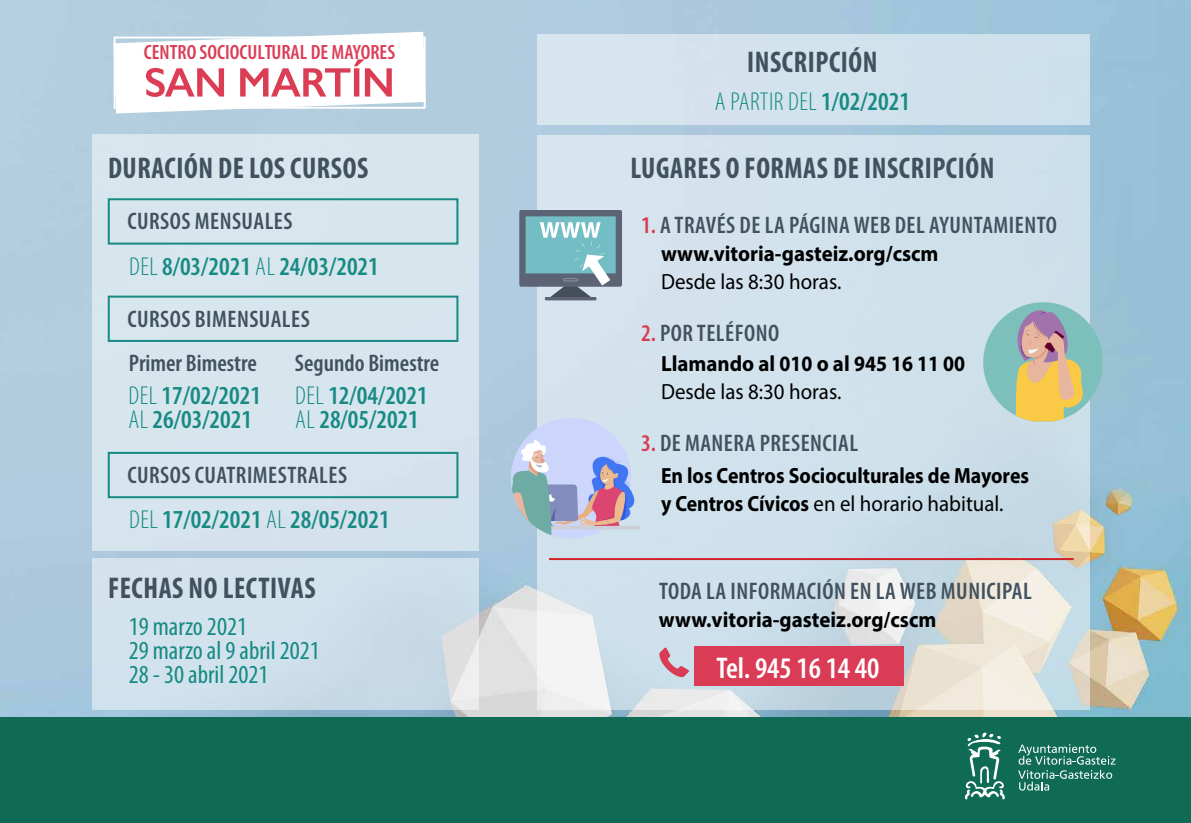
<style>
.page{position:relative;width:1191px;height:823px;background:#fff}
.page>*{position:absolute;margin:0;border:0;box-sizing:border-box;transform-origin:0 0}
.t1{font:700 condensed 30px "Myriad Pro";letter-spacing:.02em;color:#41515e;scale:.95 1}
.t2{font:600 condensed 30px "Myriad Pro";color:#fff}
.t3{font:600 condensed 26px/24px "Myriad Pro";color:#178a84}
.t4{font:condensed 26px/24px "Myriad Pro";color:#178a84}
.t5{font:300 condensed 26px "Myriad Pro";letter-spacing:.02em;color:#178a84}
.t6{font:600 condensed 24px "Myriad Pro";letter-spacing:.02em;color:#41515e}
.t7{font:600 condensed 24px "Myriad Pro";color:#41515e}
.t8{font:700 22px "Myriad Pro";color:#000;scale:.95 1}
.t9{font:700 22px/28px "Myriad Pro";color:#000;scale:.9 1}
.t10{font:22px "Myriad Pro";color:#000;scale:.95 1}
.t11{font:600 condensed 20.8px "Myriad Pro";color:#db3d55}
.s1{font-weight:300}
.s2{font-weight:600}
.s3{color:#d93c54}
.s4{font-weight:400}
</style>
<div class="page">
<img style="left:0;top:0;width:1191px;height:717px">
<div style="left:0;top:717px;width:1191px;height:105px;background:#0f6b54"></div>
<svg style="left:964px;top:732px;width:41px;height:67px"></svg>
<svg style="left:1018px;top:744px;width:97px;height:46px"></svg>
<svg style="left:93px;top:557px;width:385px;height:152px;background:#cfdfea"></svg>
<div style="left:93px;top:134px;width:385px;height:416px;background:#d7e5ed"></div>
<div style="left:108px;top:295px;width:350px;height:47px;border:2px solid #178a84"></div>
<div style="left:108px;top:451px;width:350px;height:47px;border:2px solid #178a84"></div>
<div style="left:108px;top:198px;width:350px;height:46px;border:2px solid #178a84"></div>
<svg style="left:537px;top:134px;width:552px;height:575px;background:#d2e0e8"></svg>
<div style="left:537px;top:34px;width:552px;height:91px;background:#d3e2ed"></div>
<hr style="left:545px;top:297px;width:51px;height:3px;background:#5c6375">
<div style="left:519px;top:210px;width:103px;height:76px;background:#5c6375;border-radius:2px"></div>
<div style="left:525px;top:216px;width:91px;height:57px;background:#73bdc4"></div>
<svg style="left:540px;top:222px;width:70px;height:75px"></svg>
<svg style="left:983px;top:302px;width:119px;height:119px;background:#b2bda6"></svg>
<svg style="left:509px;top:417px;width:131px;height:123px;background:#b7bfda"></svg>
<div style="left:693px;top:646px;width:210px;height:39px;background:#d93c54"></div>
<svg style="left:659px;top:647px;width:30px;height:29px"></svg>
<hr style="left:549px;top:557px;width:524px;height:2px;background:#d22229">
<svg style="left:113px;top:32px;width:313px;height:81px"></svg>
<p class="t11" style="left:144px;top:41px;width:253px">CENTRO SOCIOCULTURAL DE MAYORES</p>
<p class="t1" style="left:108px;top:149px;width:275px">DURACIÓN DE LOS CURSOS</p>
<p class="t6" style="left:127px;top:208px;width:167px">CURSOS MENSUALES</p>
<p class="t3" style="left:129px;top:255px;width:251px"><span class="s1">DEL</span> 8/03/2021 <span class="s1">AL</span> 24/03/2021</p>
<p class="t6" style="left:127px;top:305px;width:184px">CURSOS BIMENSUALES</p>
<p class="t7" style="left:129px;top:350px;width:130px">Primer Bimestre</p>
<p class="t3" style="left:128px;top:384px;width:134px"><span class="s1">DEL</span> 17/02/2021<br><span class="s1">AL</span> 26/03/2021</p>
<p class="t7" style="left:295px;top:350px;width:146px">Segundo Bimestre</p>
<p class="t3" style="left:295px;top:384px;width:134px"><span class="s1">DEL</span> 12/04/2021<br><span class="s1">AL</span> 28/05/2021</p>
<p class="t6" style="left:127px;top:461px;width:221px">CURSOS CUATRIMESTRALES</p>
<p class="t3" style="left:129px;top:507px;width:262px"><span class="s1">DEL</span> 17/02/2021 <span class="s1">AL</span> 28/05/2021</p>
<p class="t1" style="left:108px;top:569px;width:220px">FECHAS NO LECTIVAS</p>
<p class="t4" style="left:129px;top:614px;width:192px">19 marzo 2021<br>29 marzo al 9 abril 2021<br>28 - 30 abril 2021</p>
<p class="t1" style="left:747px;top:43px;width:139px">INSCRIPCIÓN</p>
<p class="t5" style="left:715px;top:88px;width:197px">A PARTIR DEL <span class="s2">1/02/2021</span></p>
<p class="t1" style="left:630px;top:149px;width:385px">LUGARES O FORMAS DE INSCRIPCIÓN</p>
<p class="t6" style="left:641px;top:211px;width:417px"><span class="s3">1.</span> A TRAVÉS DE LA PÁGINA WEB DEL AYUNTAMIENTO</p>
<p class="t8" style="left:661px;top:239px;width:294px">www.vitoria-gasteiz.org/cscm</p>
<p class="t10" style="left:661px;top:268px;width:191px">Desde las 8:30 horas.</p>
<p class="t6" style="left:641px;top:319px;width:140px"><span class="s3">2.</span> POR TELÉFONO</p>
<p class="t8" style="left:661px;top:349px;width:322px">Llamando al 010 o al 945 16 11 00</p>
<p class="t10" style="left:661px;top:378px;width:191px">Desde las 8:30 horas.</p>
<p class="t6" style="left:641px;top:430px;width:219px"><span class="s3">3.</span> DE MANERA PRESENCIAL</p>
<p class="t9" style="left:661px;top:461px;width:410px">En los Centros Socioculturales de Mayores y Centros Cívicos <span class="s4">en el horario habitual.</span></p>
<p class="t6" style="left:659px;top:577px;width:374px">TODA LA INFORMACIÓN EN LA WEB MUNICIPAL</p>
<p class="t8" style="left:659px;top:604px;width:294px">www.vitoria-gasteiz.org/cscm</p>
<p class="t2" style="left:716px;top:650px;width:165px">Tel. 945 16 14 40</p>
</div>
